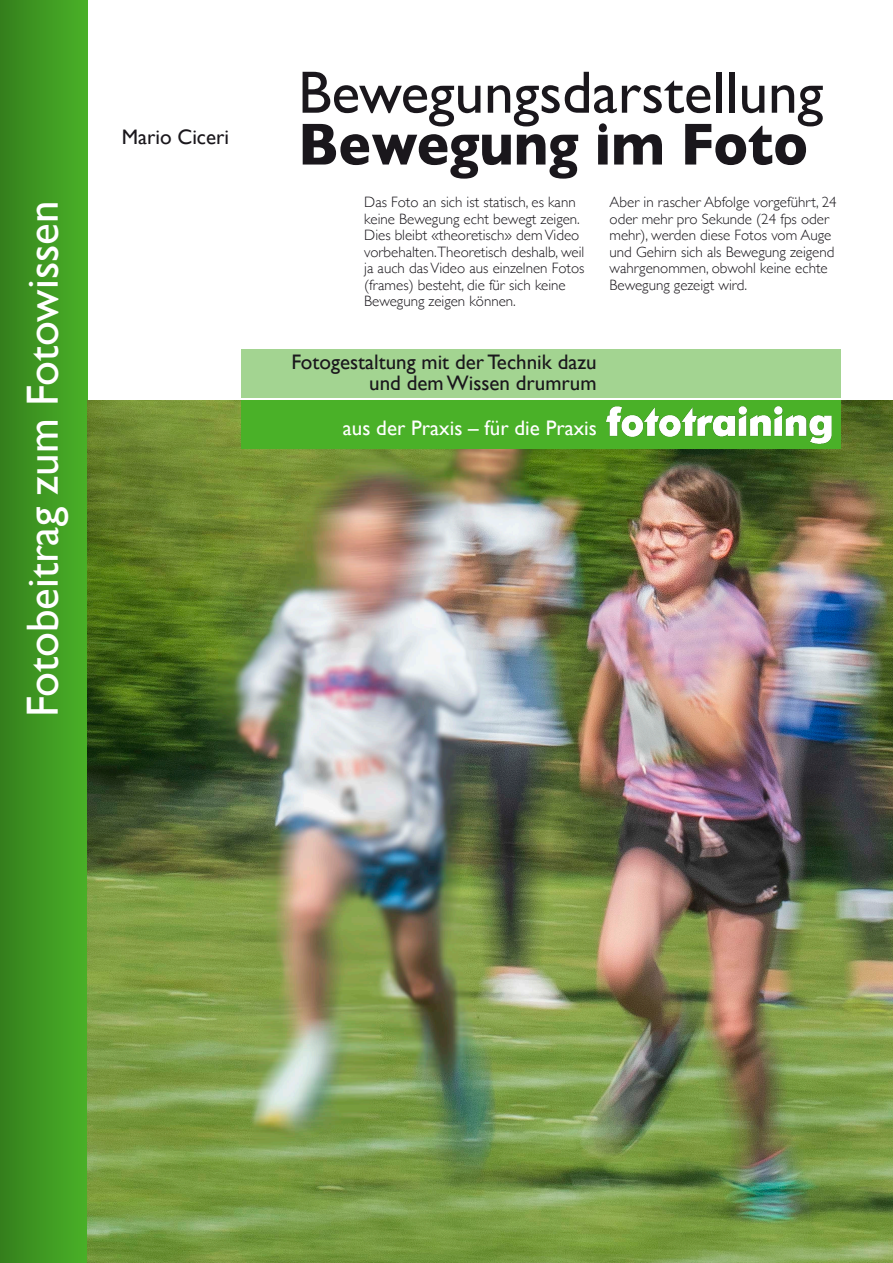
<style>
.page{position:relative;width:893px;height:1263px;background:#fff}
.page>*{position:absolute;margin:0;border:0;box-sizing:border-box;transform-origin:0 0}
.t1{font:60px "Gill Sans";color:#1a171c}
.t2{font:700 60px "Gill Sans";color:#1a171c;scale:.9 1}
.t3{font:45px "Gill Sans";color:#fff}
.t4{font:21px/21px "Gill Sans";color:#1a171c;text-align:right}
.t5{font:21px "Gill Sans";color:#fff}
.t6{font:300 15px/16.5px "Gill Sans";color:#1a171c}
</style>
<div class="page">
<img style="left:88px;top:401px;width:805px;height:862px">
<div style="left:242px;top:401px;width:599px;height:48px;background:#4ab128"></div>
<div style="left:242px;top:349px;width:599px;height:48px;background:#a3d491"></div>
<img style="left:606px;top:406px;width:226px;height:38px">
<div style="left:0;top:0;width:88px;height:1263px;background:linear-gradient(to right,#35801c,#4ab128)"></div>
<h2 class="t3" style="left:16px;top:717px;width:518px;rotate:-90deg">Fotobeitrag zum Fotowissen</h2>
<h3 class="t4" style="left:122px;top:126px;width:109px">Mario Ciceri</h3>
<h1 class="t1" style="left:298px;top:57px;width:527px">Bewegungsdarstellung</h1>
<h1 class="t2" style="left:298px;top:97px;width:568px">Bewegung im Foto</h1>
<p class="t6" style="left:364px;top:193px;width:222px">Das Foto an sich ist statisch, es kann keine Bewegung echt bewegt zeigen.<br>Dies bleibt «theoretisch» dem Video vorbehalten.Theoretisch deshalb, weil ja auch das Video aus einzelnen Fotos (frames) besteht, die für sich keine Bewegung zeigen können.</p>
<p class="t6" style="left:610px;top:193px;width:229px">Aber in rascher Abfolge vorgeführt, 24 oder mehr pro Sekunde (24 fps oder mehr), werden diese Fotos vom Auge und Gehirn sich als Bewegung zeigend wahrgenommen, obwohl keine echte Bewegung gezeigt wird.</p>
<h3 class="t4" style="left:291px;top:351px;width:307px">Fotogestaltung mit der Technik dazu und dem Wissen drumrum</h3>
<h3 class="t5" style="left:343px;top:415px;width:255px">aus der Praxis – für die Praxis</h3>
</div>
